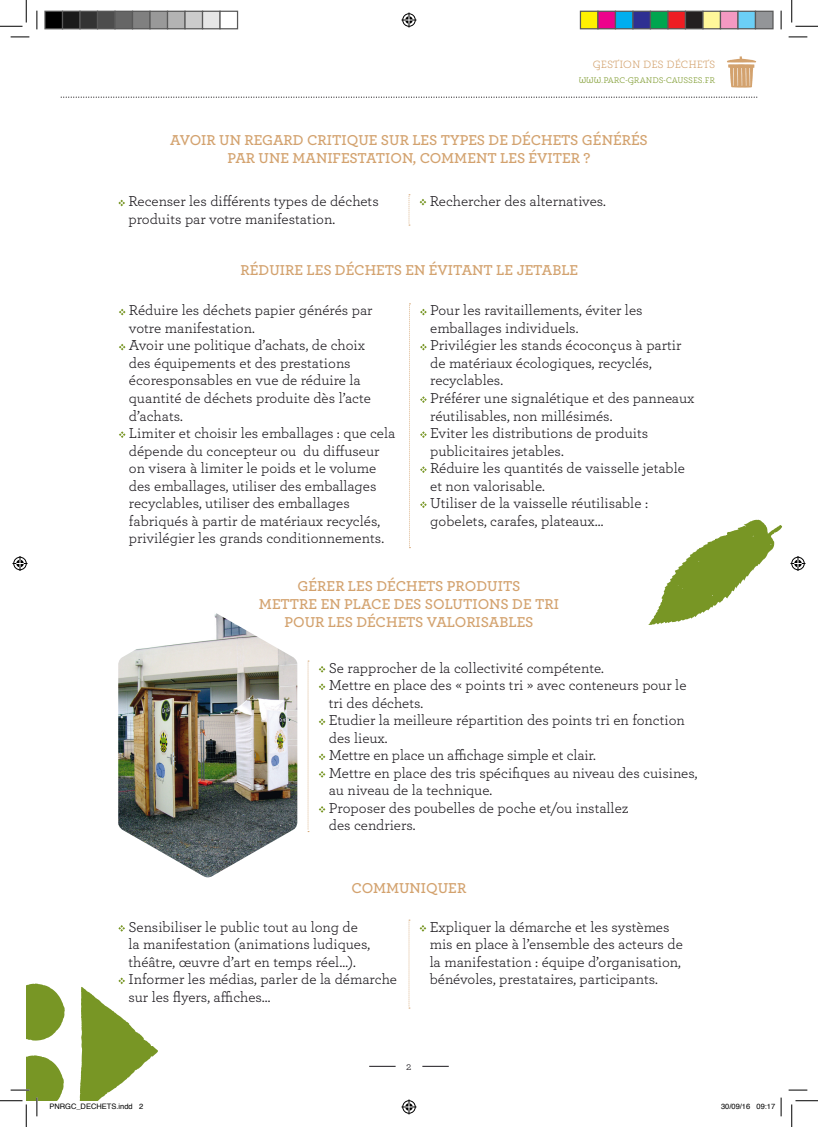
<style>
.page{position:relative;width:818px;height:1127px;background:#fff}
.page>*{position:absolute;margin:0;border:0;box-sizing:border-box;transform-origin:0 0}
.t1{font:15px/17.5px "Archer";color:#1a171c}
.t2{font:600 15px/18px "Archer";color:#d3a26e;text-align:center}
.t3{font:200 11.25px "Grands Causses Pro";color:#d3a26e}
.t4{font:11.25px "Archer";color:#1a171c}
.t5{font:200 8.75px "Grands Causses Pro";color:#789625}
.t6{font:7.5px "Helvetica";color:#000}
</style>
<div class="page">
<svg style="left:369px;top:1065px;width:27px;height:1px"></svg>
<svg style="left:422px;top:1065px;width:27px;height:1px"></svg>
<svg style="left:61px;top:96px;width:697px;height:2px"></svg>
<svg style="left:727px;top:56px;width:29px;height:32px"></svg>
<img style="left:118px;top:613px;width:179px;height:264px">
<svg style="left:118px;top:200px;width:7px;height:6px"></svg>
<svg style="left:119px;top:309px;width:6px;height:6px"></svg>
<svg style="left:119px;top:344px;width:6px;height:6px"></svg>
<svg style="left:119px;top:431px;width:6px;height:7px"></svg>
<svg style="left:319px;top:666px;width:6px;height:6px"></svg>
<svg style="left:319px;top:683px;width:6px;height:7px"></svg>
<svg style="left:319px;top:718px;width:6px;height:7px"></svg>
<svg style="left:319px;top:753px;width:6px;height:7px"></svg>
<svg style="left:319px;top:771px;width:6px;height:6px"></svg>
<svg style="left:319px;top:806px;width:6px;height:6px"></svg>
<svg style="left:118px;top:925px;width:7px;height:6px"></svg>
<svg style="left:420px;top:199px;width:6px;height:6px"></svg>
<svg style="left:420px;top:309px;width:7px;height:6px"></svg>
<svg style="left:420px;top:344px;width:7px;height:6px"></svg>
<svg style="left:420px;top:396px;width:7px;height:7px"></svg>
<svg style="left:420px;top:431px;width:7px;height:7px"></svg>
<svg style="left:420px;top:466px;width:7px;height:7px"></svg>
<svg style="left:420px;top:501px;width:7px;height:7px"></svg>
<svg style="left:420px;top:925px;width:6px;height:6px"></svg>
<svg style="left:408px;top:194px;width:2px;height:31px"></svg>
<svg style="left:409px;top:303px;width:1px;height:245px"></svg>
<svg style="left:308px;top:660px;width:1px;height:170px"></svg>
<svg style="left:408px;top:919px;width:2px;height:89px"></svg>
<svg style="left:648px;top:519px;width:134px;height:106px"></svg>
<svg style="left:11px;top:36px;width:18px;height:2px"></svg>
<svg style="left:788px;top:36px;width:19px;height:2px"></svg>
<svg style="left:788px;top:1089px;width:19px;height:1px"></svg>
<svg style="left:36px;top:11px;width:2px;height:18px"></svg>
<svg style="left:780px;top:11px;width:2px;height:18px"></svg>
<svg style="left:0;top:0;width:27px;height:27px"></svg>
<svg style="left:791px;top:0;width:27px;height:27px"></svg>
<svg style="left:791px;top:1100px;width:27px;height:26px"></svg>
<svg style="left:401px;top:13px;width:15px;height:15px"></svg>
<svg style="left:401px;top:1099px;width:15px;height:15px"></svg>
<svg style="left:13px;top:556px;width:15px;height:15px"></svg>
<svg style="left:790px;top:556px;width:15px;height:15px"></svg>
<div style="left:45px;top:11px;width:18px;height:18px;background:#000"></div>
<div style="left:44px;top:11px;width:19px;height:18px;border:1px solid #595959"></div>
<div style="left:63px;top:11px;width:17px;height:18px;background:#1a1a1a"></div>
<div style="left:62px;top:11px;width:19px;height:18px;border:1px solid #595959"></div>
<div style="left:80px;top:11px;width:18px;height:18px;background:#333"></div>
<div style="left:79px;top:11px;width:19px;height:18px;border:1px solid #595959"></div>
<div style="left:98px;top:11px;width:17px;height:18px;background:#4d4d4d"></div>
<div style="left:97px;top:11px;width:19px;height:18px;border:1px solid #595959"></div>
<div style="left:115px;top:11px;width:18px;height:18px;background:#666"></div>
<div style="left:114px;top:11px;width:19px;height:18px;border:1px solid #595959"></div>
<div style="left:133px;top:11px;width:17px;height:18px;background:#808080"></div>
<div style="left:132px;top:11px;width:19px;height:18px;border:1px solid #595959"></div>
<div style="left:150px;top:11px;width:18px;height:18px;background:#999"></div>
<div style="left:149px;top:11px;width:19px;height:18px;border:1px solid #595959"></div>
<div style="left:168px;top:11px;width:17px;height:18px;background:#b3b3b3"></div>
<div style="left:167px;top:11px;width:19px;height:18px;border:1px solid #595959"></div>
<div style="left:185px;top:11px;width:18px;height:18px;background:#ccc"></div>
<div style="left:184px;top:11px;width:19px;height:18px;border:1px solid #595959"></div>
<div style="left:203px;top:11px;width:17px;height:18px;background:#e6e6e6"></div>
<div style="left:202px;top:11px;width:19px;height:18px;border:1px solid #595959"></div>
<div style="left:219px;top:11px;width:19px;height:18px;border:1px solid #595959"></div>
<div style="left:580px;top:11px;width:18px;height:18px;background:#fff101"></div>
<div style="left:580px;top:11px;width:18px;height:18px;border:1px solid #595959"></div>
<div style="left:598px;top:11px;width:17px;height:18px;background:#ed028c"></div>
<div style="left:597px;top:11px;width:19px;height:18px;border:1px solid #595959"></div>
<div style="left:615px;top:11px;width:18px;height:18px;background:#00aeef"></div>
<div style="left:615px;top:11px;width:18px;height:18px;border:1px solid #595959"></div>
<div style="left:633px;top:11px;width:17px;height:18px;background:#2e3092"></div>
<div style="left:632px;top:11px;width:19px;height:18px;border:1px solid #595959"></div>
<div style="left:650px;top:11px;width:18px;height:18px;background:#00a54f"></div>
<div style="left:650px;top:11px;width:18px;height:18px;border:1px solid #595959"></div>
<div style="left:668px;top:11px;width:17px;height:18px;background:#ee1d23"></div>
<div style="left:667px;top:11px;width:19px;height:18px;border:1px solid #595959"></div>
<div style="left:685px;top:11px;width:18px;height:18px;background:#231f20"></div>
<div style="left:685px;top:11px;width:18px;height:18px;border:1px solid #595959"></div>
<div style="left:703px;top:11px;width:17px;height:18px;background:#fff79a"></div>
<div style="left:702px;top:11px;width:19px;height:18px;border:1px solid #595959"></div>
<div style="left:720px;top:11px;width:18px;height:18px;background:#f499c2"></div>
<div style="left:720px;top:11px;width:18px;height:18px;border:1px solid #595959"></div>
<div style="left:738px;top:11px;width:17px;height:18px;background:#6bcff6"></div>
<div style="left:737px;top:11px;width:19px;height:18px;border:1px solid #595959"></div>
<div style="left:755px;top:11px;width:18px;height:18px;background:#939598"></div>
<div style="left:755px;top:11px;width:18px;height:18px;border:1px solid #595959"></div>
<svg style="left:0;top:977px;width:158px;height:149px"></svg>
<svg style="left:780px;top:1097px;width:2px;height:18px"></svg>
<p class="t3" style="left:593px;top:58px;width:124px">GESTION DES DÉCHETS</p>
<p class="t5" style="left:579px;top:76px;width:138px">WWW.PARC-GRANDS-CAUSSES.FR</p>
<p class="t2" style="left:170px;top:130px;width:479px">AVOIR UN REGARD CRITIQUE SUR LES TYPES DE DÉCHETS GÉNÉRÉS<br>PAR UNE MANIFESTATION, COMMENT LES ÉVITER ?</p>
<p class="t1" style="left:128px;top:192px;width:252px">Recenser les différents types de déchets produits par votre manifestation.</p>
<p class="t1" style="left:430px;top:192px;width:178px">Rechercher des alternatives.</p>
<p class="t2" style="left:241px;top:259px;width:339px">RÉDUIRE LES DÉCHETS EN ÉVITANT LE JETABLE</p>
<p class="t1" style="left:129px;top:301px;width:268px">Réduire les déchets papier générés par votre manifestation.<br>Avoir une politique d’achats, de choix<br>des équipements et des prestations écoresponsables en vue de réduire la quantité de déchets produite dès l’acte d’achats.<br>Limiter et choisir les emballages : que cela dépende du concepteur ou du diffuseur on visera à limiter le poids et le volume des emballages, utiliser des emballages recyclables, utiliser des emballages fabriqués à partir de matériaux recyclés, privilégier les grands conditionnements.</p>
<p class="t1" style="left:430px;top:301px;width:266px">Pour les ravitaillements, éviter les emballages individuels.<br>Privilégier les stands écoconçus à partir de matériaux écologiques, recyclés, recyclables.<br>Préférer une signalétique et des panneaux réutilisables, non millésimés.<br>Eviter les distributions de produits publicitaires jetables.<br>Réduire les quantités de vaisselle jetable et non valorisable.<br>Utiliser de la vaisselle réutilisable : gobelets, carafes, plateaux…</p>
<p class="t2" style="left:259px;top:575px;width:302px">GÉRER LES DÉCHETS PRODUITS<br>METTRE EN PLACE DES SOLUTIONS DE TRI<br>POUR LES DÉCHETS VALORISABLES</p>
<p class="t1" style="left:329px;top:658px;width:370px">Se rapprocher de la collectivité compétente.<br>Mettre en place des « points tri » avec conteneurs pour le tri des déchets.<br>Etudier la meilleure répartition des points tri en fonction des lieux.<br>Mettre en place un affichage simple et clair.<br>Mettre en place des tris spécifiques au niveau des cuisines, au niveau de la technique.<br>Proposer des poubelles de poche et/ou installez<br>des cendriers.</p>
<p class="t2" style="left:352px;top:877px;width:116px">COMMUNIQUER</p>
<p class="t1" style="left:128px;top:917px;width:270px">Sensibiliser le public tout au long de<br>la manifestation (animations ludiques, théâtre, œuvre d’art en temps réel…).<br>Informer les médias, parler de la démarche sur les flyers, affiches…</p>
<p class="t1" style="left:430px;top:917px;width:255px">Expliquer la démarche et les systèmes mis en place à l’ensemble des acteurs de la manifestation : équipe d’organisation, bénévoles, prestataires, participants.</p>
<p class="t4" style="left:406px;top:1058px;width:7px">2</p>
<p class="t6" style="left:49px;top:1099px;width:95px">PNRGC_DECHETS.indd 2</p>
<p class="t6" style="left:721px;top:1099px;width:56px">30/09/16 09:17</p>
</div>
